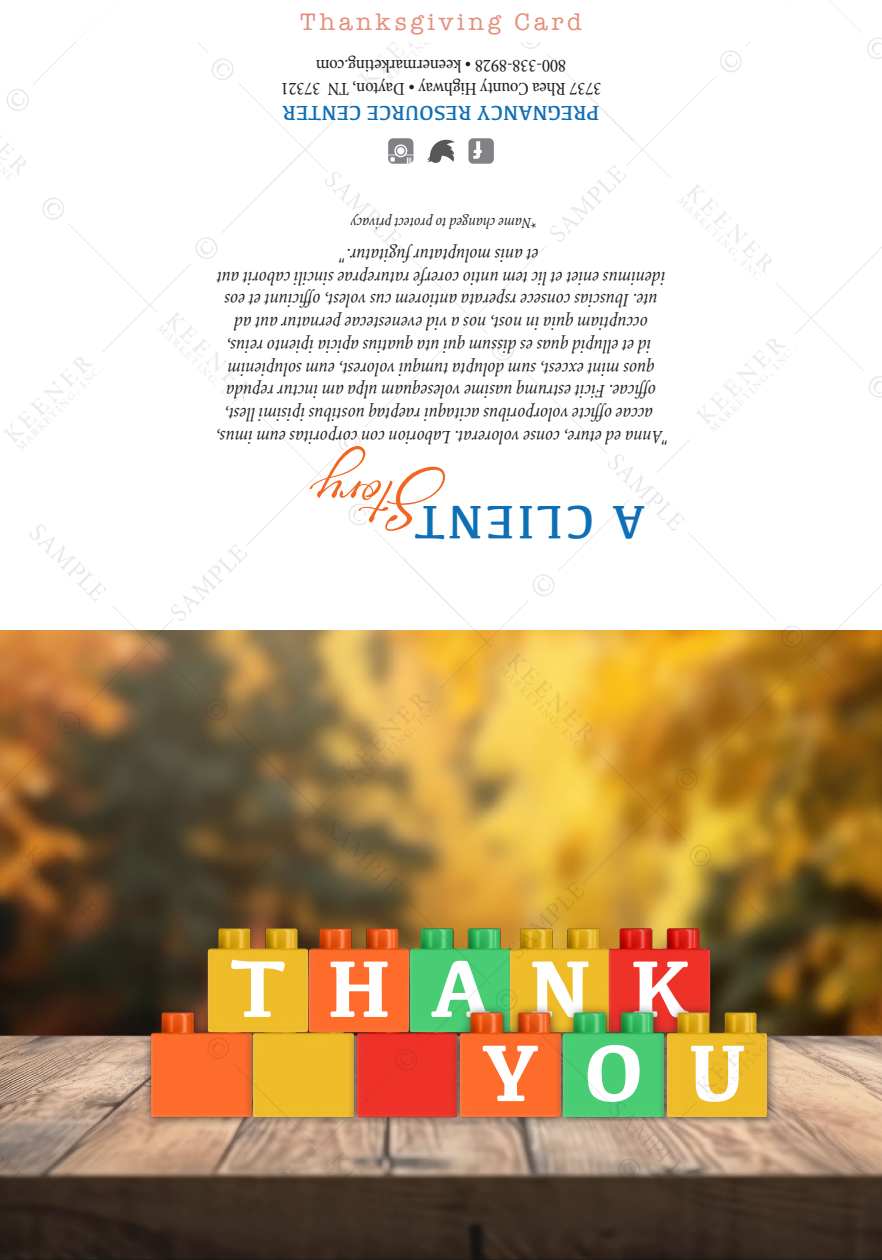
<style>
.page{position:relative;width:882px;height:1260px;background:#fff}
.page>*{position:absolute;margin:0;border:0;box-sizing:border-box;transform-origin:0 0}
.t1{font:700 83.12px "Kefa";color:#fff}
.t2{font:700 66.5px "Sheila";letter-spacing:.01em;color:#f36621}
.t3{font:48.65px "Kefa";letter-spacing:.06em;color:#0f6fb6}
.t4{font:24.5px "American Typewriter";letter-spacing:.15em;color:#e58f7c}
.t5{font:21px "Kefa";color:#0f6fb6}
.t6{font:italic condensed 19.25px/22.8px "Minion";color:#231f20;text-align:center}
.t7{font:condensed 18.38px "Minion Pro";letter-spacing:-.01em;color:#231f20}
.t8{font:italic condensed 15.75px "Minion";color:#231f20}
</style>
<div class="page">
<img style="left:0;top:42px;width:882px;height:1218px">
<div style="left:307px;top:443px;width:140px;height:91px;background:#fff"></div>
<p class="t4" style="left:300px;top:3px;width:283px">Thanksgiving Card</p>
<p class="t7" style="left:566px;top:78px;width:252px;rotate:-180deg">800-338-8928 • keenermarketing.com</p>
<p class="t7" style="left:601px;top:101px;width:322px;rotate:-180deg">3737 Rhea County Highway • Dayton, TN 37321</p>
<p class="t5" style="left:599px;top:126px;width:318px;rotate:-180deg">PREGNANCY RESOURCE CENTER</p>
<p class="t8" style="left:538px;top:231px;width:188px;rotate:-180deg">*Name changed to protect privacy</p>
<p class="t6" style="left:669px;top:448px;width:455px;rotate:-180deg">"Anna ed eture, conse volorerat. Laborion con corporitas eum imus, accae officte volorporibus acitaqui raeptaq uostibus ipisimi llest, officae. Ficit estrumq uasime volesequam ulpa am inctur repuda quos mint excest, sum dolupta tumqui volorest, eum solupienim<br>id et ellupid quas es dissum qui uta quatius apicia ipiento reius, occuptiam quia in nost, nos a vid evenestecae pernatur aut ad<br>ute. Ibuscias consece rsperata antiorem cus volest, officiunt et eos idenimus eniet et lic tem untio corerfe ratureprae sincili caborit aut et anis moluptatur fugitatur."</p>
<p class="t2" style="left:445px;top:543px;width:134px;rotate:-180deg">Story</p>
<p class="t3" style="left:645px;top:553px;width:231px;rotate:-180deg">A CLIENT</p>
<p class="t1" style="left:231px;top:933px;width:55px">T</p>
<p class="t1" style="left:327px;top:933px;width:66px">H</p>
<p class="t1" style="left:431px;top:933px;width:260px">A N K</p>
<p class="t1" style="left:481px;top:1018px;width:59px">Y</p>
<p class="t1" style="left:583px;top:1018px;width:62px">O</p>
<p class="t1" style="left:688px;top:1018px;width:60px">U</p>
</div>
